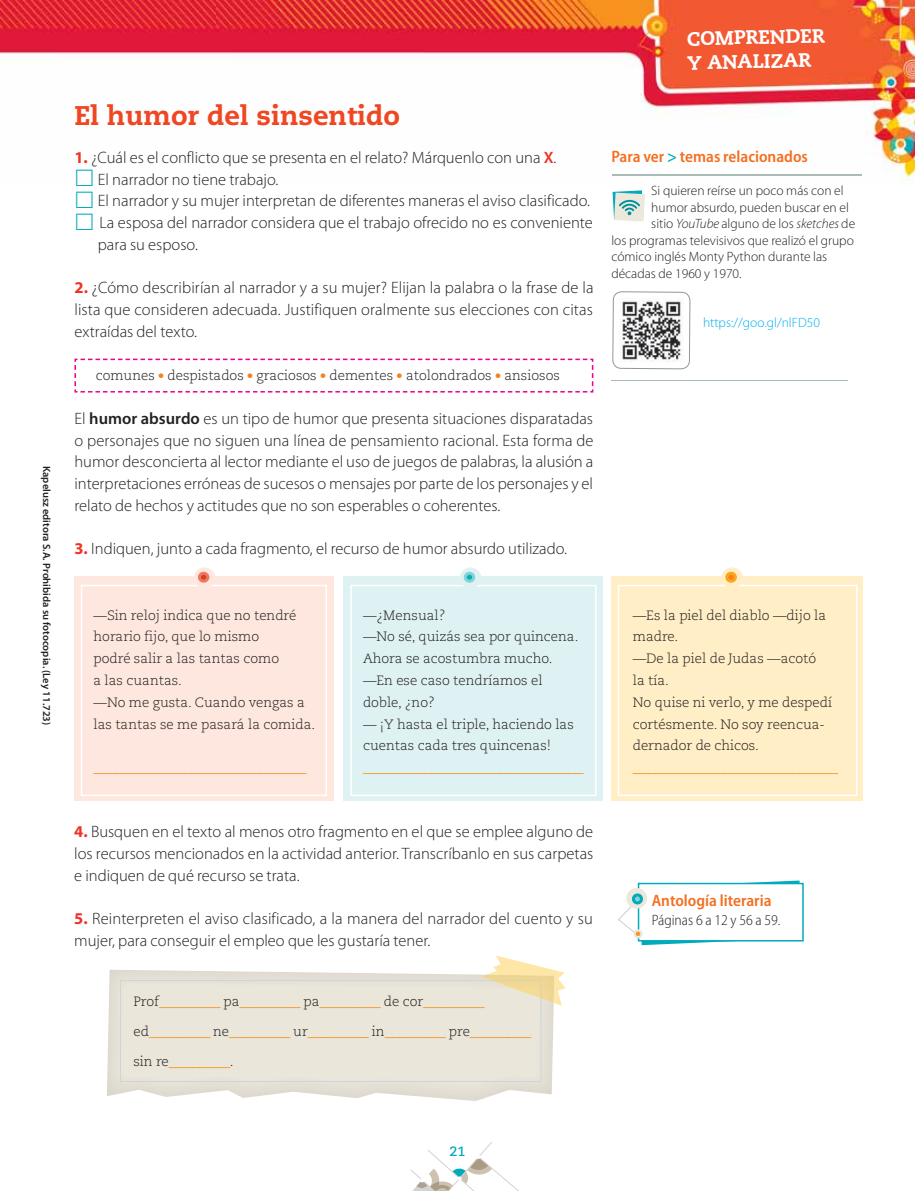
<style>
.page{position:relative;width:915px;height:1191px;background:#fff}
.page>*{position:absolute;margin:0;border:0;box-sizing:border-box;transform-origin:0 0}
.t1{font:800 27px "Caecilia LT Std";color:#ef4723}
.t2{font:800 19.5px/24px "Caecilia LT Std";color:#fff}
.t3{font:300 16.5px/21.8px "Myriad Pro";color:#231f20;text-align:justify}
.t4{font:300 16.5px/30px "Myriad Pro";color:#f7931d}
.t5{font:600 semi-condensed 16.5px "Myriad Pro";color:#f36f21}
.t6{font:300 semi-condensed 15px "Myriad Pro";color:#231f20}
.t7{font:300 13.5px/21.8px "Caecilia LT Std";color:#231f20}
.t8{font:300 13.5px "Myriad Pro";color:#231f20}
.t9{font:300 13.5px "Myriad Pro";color:#00aeef}
.t10{font:700 13.5px "Caecilia LT Std";color:#00abbc}
.t11{font:600 10.5px "Myriad Pro";color:#231f20}
.s1{font-weight:700;color:#ee3224}
.s2{font-weight:600;color:#ee3224}
.s3{color:#00abbc}
.s4{font-family:"Myriad Pro";font-weight:900;font-size:16.5px;color:#f5821f}
.s5{font-weight:600}
.s6{font-style:italic}
.s7{font-family:"Caecilia LT Std";font-size:13.5px;color:#231f20}
</style>
<div class="page">
<img style="left:0;top:0;width:914px;height:184px">
<svg style="left:618px;top:880px;width:183px;height:65px"></svg>
<div style="left:343px;top:576px;width:260px;height:225px;background:#dff2f3"></div>
<div style="left:611px;top:576px;width:251px;height:225px;background:#ffeec6"></div>
<svg style="left:74px;top:358px;width:520px;height:35px"></svg>
<img style="left:612px;top:174px;width:249px;height:1px">
<hr style="left:611px;top:379px;width:236px;height:1px;background:#aabcb8">
<svg style="left:612px;top:190px;width:78px;height:191px"></svg>
<div style="left:74px;top:576px;width:260px;height:225px;background:#fee7de"></div>
<svg style="left:81px;top:585px;width:777px;height:211px"></svg>
<svg style="left:192px;top:567px;width:24px;height:22px"></svg>
<svg style="left:458px;top:567px;width:24px;height:22px"></svg>
<svg style="left:719px;top:567px;width:24px;height:22px"></svg>
<img style="left:107px;top:969px;width:445px;height:132px">
<svg style="left:120px;top:955px;width:445px;height:127px;background:#ece8dc"></svg>
<svg style="left:410px;top:1142px;width:108px;height:48px"></svg>
<p class="t11" style="left:51px;top:466px;width:261px;rotate:90deg">Kapelusz editora S.A. Prohibida su fotocopia. (Ley 11.723)</p>
<h1 class="t1" style="left:74px;top:103px;width:327px">El humor del sinsentido</h1>
<p class="t3" style="left:74px;top:148px;width:483px"><span class="s1">1.</span> ¿Cuál es el conflicto que se presenta en el relato? Márquenlo con una <span class="s2">X</span>.</p>
<p class="t3" style="left:74px;top:170px;width:205px"><span class="s3">□</span> El narrador no tiene trabajo.</p>
<p class="t3" style="left:74px;top:192px;width:517px"><span class="s3">□</span> El narrador y su mujer interpretan de diferentes maneras el aviso clasificado.</p>
<p class="t3" style="left:98px;top:213px;width:496px;text-indent:-23px"><span class="s3">□</span> La esposa del narrador considera que el trabajo ofrecido no es conveniente para su esposo.</p>
<p class="t3" style="left:74px;top:279px;width:520px"><span class="s1">2.</span> ¿Cómo describirían al narrador y a su mujer? Elijan la palabra o la frase de la lista que consideren adecuada. Justifiquen oralmente sus elecciones con citas extraídas del texto.</p>
<p class="t7" style="left:96px;top:365px;width:465px">comunes <span class="s4">•</span> despistados <span class="s4">•</span> graciosos <span class="s4">•</span> dementes <span class="s4">•</span> atolondrados <span class="s4">•</span> ansiosos</p>
<p class="t3" style="left:74px;top:409px;width:520px">El <span class="s5">humor absurdo</span> es un tipo de humor que presenta situaciones disparatadas o personajes que no siguen una línea de pensamiento racional. Esta forma de humor desconcierta al lector mediante el uso de juegos de palabras, la alusión a interpretaciones erróneas de sucesos o mensajes por parte de los personajes y el relato de hechos y actitudes que no son esperables o coherentes.</p>
<p class="t3" style="left:74px;top:540px;width:494px"><span class="s1">3.</span> Indiquen, junto a cada fragmento, el recurso de humor absurdo utilizado.</p>
<p class="t2" style="left:686px;top:27px;width:139px;rotate:-1deg">COMPRENDER<br>Y ANALIZAR</p>
<p class="t5" style="left:611px;top:151px;width:198px">Para ver <span class="s3">&gt;</span> temas relacionados</p>
<p class="t8" style="left:651px;top:186px;width:194px">Si quieren reírse un poco más con el</p>
<p class="t8" style="left:651px;top:202px;width:199px">humor absurdo, pueden buscar en el</p>
<p class="t8" style="left:651px;top:219px;width:205px">sitio <span class="s6">YouTube</span> alguno de los <span class="s6">sketches</span> de</p>
<p class="t8" style="left:611px;top:235px;width:244px">los programas televisivos que realizó el grupo</p>
<p class="t8" style="left:611px;top:252px;width:217px">cómico inglés Monty Python durante las</p>
<p class="t8" style="left:611px;top:268px;width:132px">décadas de 1960 y 1970.</p>
<p class="t9" style="left:702px;top:318px;width:118px">https://goo.gl/nlFD50</p>
<p class="t7" style="left:93px;top:605px;width:223px">—Sin reloj indica que no tendré horario fijo, que lo mismo<br>podré salir a las tantas como<br>a las cuantas.<br>—No me gusta. Cuando vengas a las tantas se me pasará la comida.</p>
<p class="t4" style="left:93px;top:753px;width:215px">____________________________</p>
<p class="t7" style="left:363px;top:605px;width:217px">—¿Mensual?<br>—No sé, quizás sea por quincena.<br>Ahora se acostumbra mucho. —En ese caso tendríamos el doble, ¿no?</p>
<p class="t7" style="left:363px;top:713px;width:212px">— ¡Y hasta el triple, haciendo las cuentas cada tres quincenas!</p>
<p class="t4" style="left:363px;top:753px;width:222px">_____________________________</p>
<p class="t7" style="left:632px;top:605px;width:201px">—Es la piel del diablo —dijo la madre.<br>—De la piel de Judas —acotó<br>la tía.<br>No quise ni verlo, y me despedí cortésmente. No soy reencua&shy;dernador de chicos.</p>
<p class="t4" style="left:632px;top:753px;width:207px">___________________________</p>
<p class="t3" style="left:74px;top:822px;width:520px"><span class="s1">4.</span> Busquen en el texto al menos otro fragmento en el que se emplee alguno de los recursos mencionados en la actividad anterior. Transcríbanlo en sus carpetas e indiquen de qué recurso se trata.</p>
<p class="t3" style="left:74px;top:909px;width:520px"><span class="s1">5.</span> Reinterpreten el aviso clasificado, a la manera del narrador del cuento y su mujer, para conseguir el empleo que les gustaría tener.</p>
<p class="t4" style="left:133px;top:987px;width:399px"><span class="s7">Prof</span>________ <span class="s7">pa</span>________ <span class="s7">pa</span>________ <span class="s7">de cor</span>________ <span class="s7">ed</span>________ <span class="s7">ne</span>________ <span class="s7">ur</span>________ <span class="s7">in</span>________ <span class="s7">pre</span>________ <span class="s7">sin re</span>________<span class="s7">.</span></p>
<p class="t5" style="left:651px;top:894px;width:121px">Antología literaria</p>
<p class="t6" style="left:651px;top:914px;width:130px">Páginas 6 a 12 y 56 a 59.</p>
<p class="t10" style="left:449px;top:1144px;width:17px">21</p>
</div>
